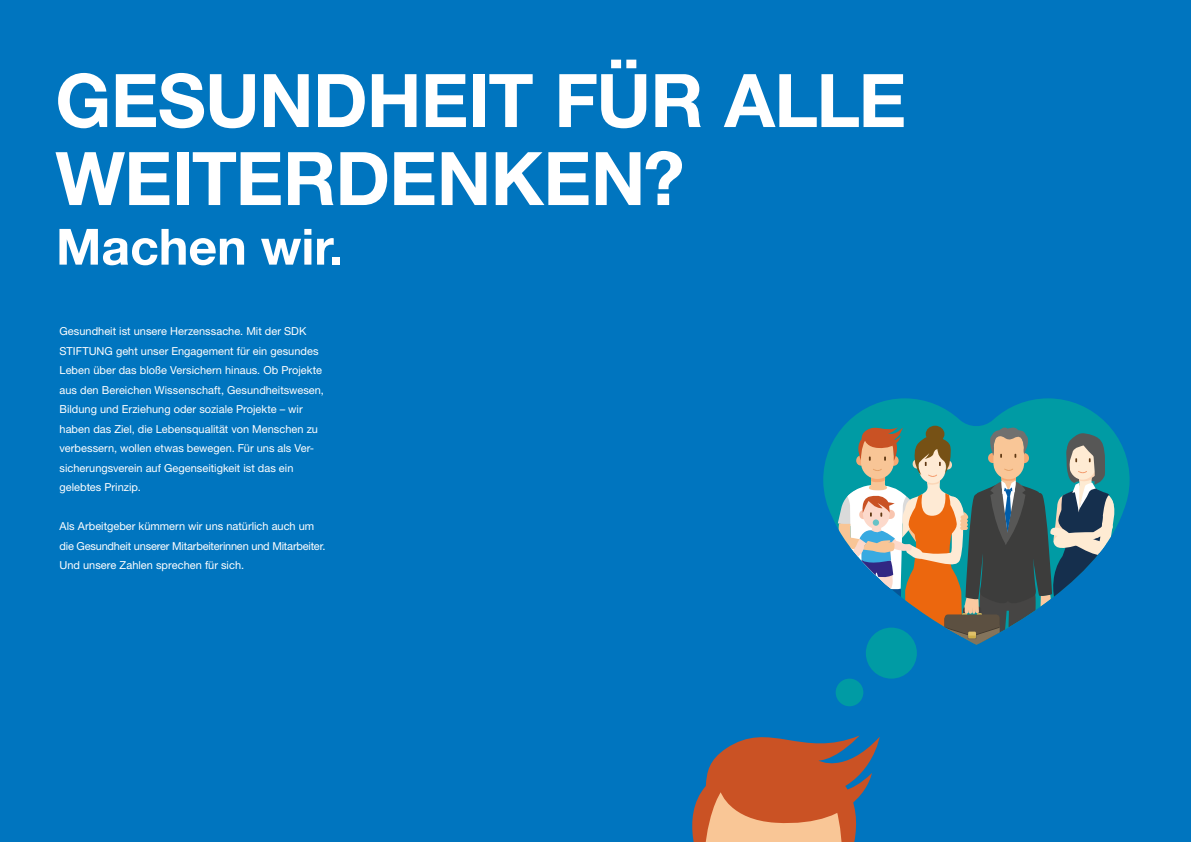
<style>
.page{position:relative;width:1191px;height:842px;background:#0075bf}
.page>*{position:absolute;margin:0;border:0;box-sizing:border-box;transform-origin:0 0}
.Kapitel_Name_74_78pt_bold_versal{font:700 74px/78px "Helvetica Neue LT Std";letter-spacing:-.01em;color:#fff}
.Subline_50_62_bold{font:700 50px "Helvetica Neue LT Std";color:#fff}
.t1{font:11px/19.5px "Helvetica Neue LT Std";color:#fff}
</style>
<div class="page">
<svg style="left:692px;top:735px;width:187px;height:107px"></svg>
<div style="left:866px;top:628px;width:51px;height:51px;background:#009ba4;border-radius:50%"></div>
<div style="left:835px;top:679px;width:28px;height:27px;background:#009ba4;border-radius:50%"></div>
<svg style="left:823px;top:398px;width:307px;height:131px;fill:#009ba4"></svg>
<svg style="left:837px;top:423px;width:278px;height:222px"></svg>
<p class="Kapitel_Name_74_78pt_bold_versal" style="left:55px;top:60px;width:852px">GESUNDHEIT FÜR ALLE<br>WEITERDENKEN?</p>
<p class="Subline_50_62_bold" style="left:56px;top:216px;width:288px">Machen wir.</p>
<p class="t1" style="left:60px;top:321px;width:266px">Gesundheit ist unsere Herzenssache. Mit der SDK STIFTUNG geht unser Engagement für ein gesundes Leben über das bloße Versichern hinaus. Ob Projekte aus den Bereichen Wissenschaft, Gesundheitswesen, Bildung und Erziehung oder soziale Projekte – wir haben das Ziel, die Lebensqualität von Menschen zu verbessern, wollen etwas bewegen. Für uns als Ver&shy;sicherungsverein auf Gegenseitigkeit ist das ein gelebtes Prinzip.</p>
<p class="t1" style="left:60px;top:516px;width:267px">Als Arbeitgeber kümmern wir uns natürlich auch um die Gesundheit unserer Mitarbeiterinnen und Mitarbeiter.<br>Und unsere Zahlen sprechen für sich.</p>
</div>
